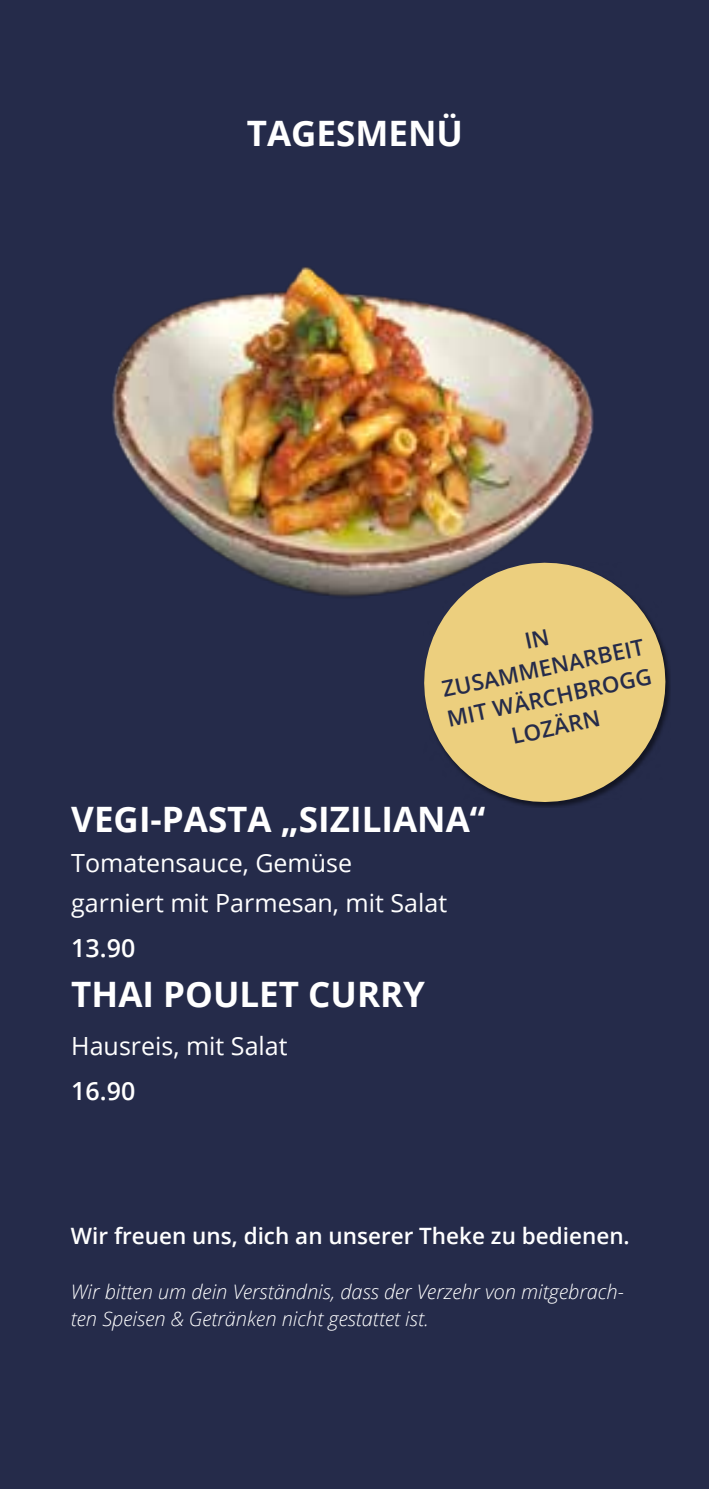
<style>
.page{position:relative;width:709px;height:1489px;background:#fff}
.page>*{position:absolute;margin:0;border:0;box-sizing:border-box;transform-origin:0 0}
.t1{font:700 35px "Open Sans";color:#fff}
.t2{font:25px/40px "Open Sans";color:#fff}
.t3{font:600 25px "Open Sans";color:#fff}
.t4{font:600 22.5px "Open Sans";color:#fff}
.t5{font:600 22.25px/30px "Open Sans";color:#252b4a;text-align:center}
.t6{font:italic 300 20px/27.5px "Open Sans";color:#fff}
</style>
<div class="page">
<div style="left:0;top:0;width:709px;height:1488px;background:#252b4a"></div>
<svg style="left:424px;top:575px;width:246px;height:232px;fill:#eccf7e"></svg>
<img style="left:112px;top:267px;width:486px;height:345px">
<h1 class="t1" style="left:247px;top:108px;width:218px">TAGESMENÜ</h1>
<p class="t5" style="left:432px;top:645px;width:210px;rotate:-12deg">IN<br>ZUSAMMENARBEIT<br>MIT WÄRCHBROGG<br>LOZÄRN</p>
<h1 class="t1" style="left:71px;top:794px;width:416px">VEGI-PASTA „SIZILIANA“</h1>
<p class="t2" style="left:71px;top:842px;width:377px">Tomatensauce, Gemüse garniert mit Parmesan, mit Salat</p>
<p class="t3" style="left:71px;top:931px;width:65px">13.90</p>
<h1 class="t1" style="left:71px;top:969px;width:355px">THAI POULET CURRY</h1>
<p class="t2" style="left:71px;top:1025px;width:218px">Hausreis, mit Salat</p>
<p class="t3" style="left:71px;top:1074px;width:65px">16.90</p>
<p class="t4" style="left:71px;top:1219px;width:560px">Wir freuen uns, dich an unserer Theke zu bedienen.</p>
<p class="t6" style="left:71px;top:1276px;width:554px">Wir bitten um dein Verständnis, dass der Verzehr von mitgebrach&shy;ten Speisen &amp; Getränken nicht gestattet ist.</p>
</div>
